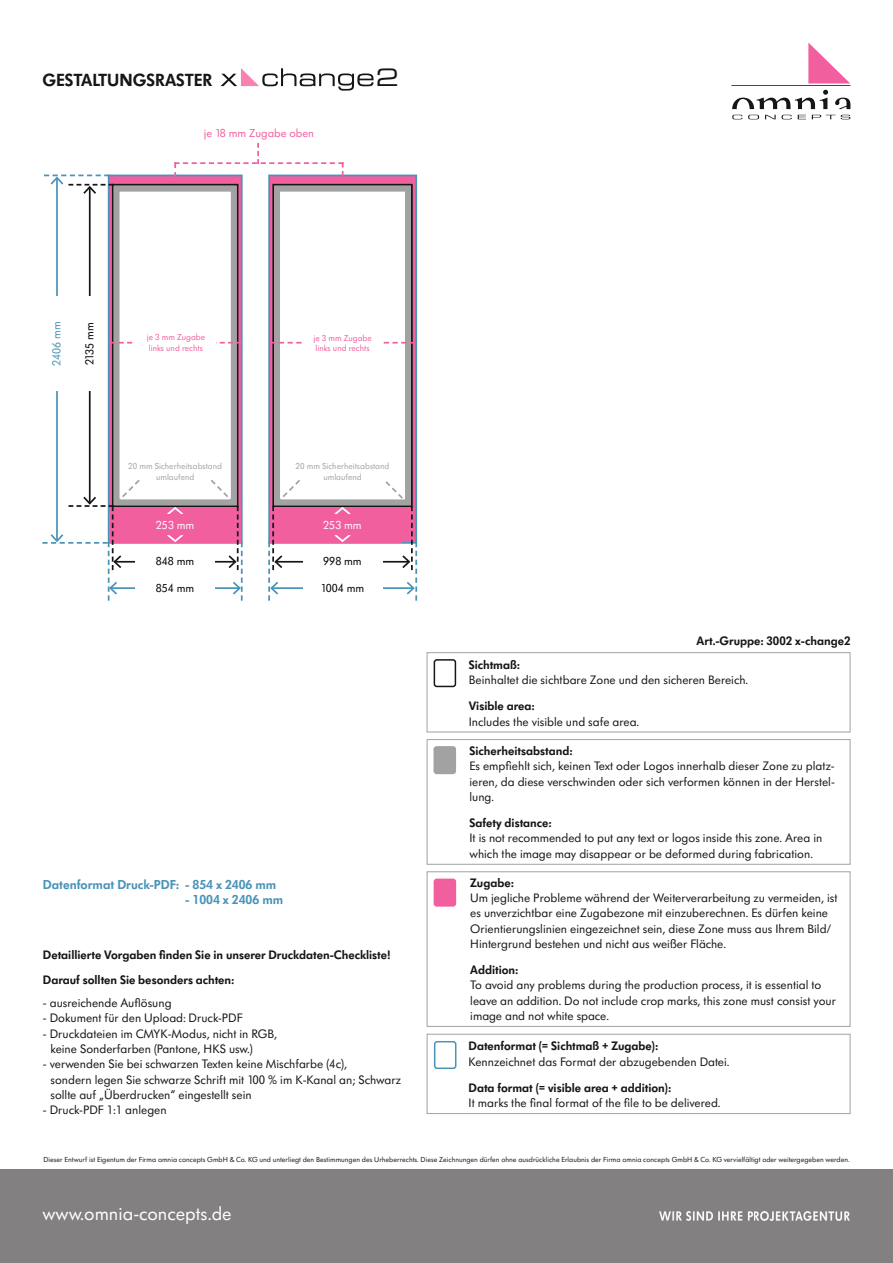
<style>
.page{position:relative;width:893px;height:1263px;background:#fff}
.page>*{position:absolute;margin:0;border:0;box-sizing:border-box;transform-origin:0 0}
.t1{font:24px "Eurostile LT Pro Ex 2";color:#151616}
.t2{font:19.5px "Futura SB";color:#fff}
.t3{font:600 18.3px "Futura SB";color:#151616}
.t4{font:600 13.5px "Futura SB";color:#4893b7}
.t5{font:12.75px/15.3px "Futura SB";color:#151616}
.t6{font:600 12.75px "Futura SB";color:#151616}
.t7{font:12px "Futura SB";color:#010206}
.t8{font:12px "Futura SB";color:#f15f9f}
.t9{font:12px "Futura SB";color:#fff}
.t10{font:12px "Futura SB";color:#4893b7}
.t11{font:9px/10.8px "Futura SB";color:#a2a2a2;text-align:center}
.t12{font:9px/10.8px "Futura SB";color:#f15f9f}
.t13{font:7.65px "Futura SB";color:#151616}
</style>
<div class="page">
<svg style="left:108px;top:175px;width:135px;height:369px;background:#b570a2"></svg>
<div style="left:427px;top:652px;width:423px;height:80px;border:1px solid #a2a2a2"></div>
<div style="left:434px;top:659px;width:22px;height:28px;border:2px solid #151616;border-radius:2px"></div>
<div style="left:427px;top:739px;width:423px;height:126px;border:1px solid #a2a2a2"></div>
<div style="left:433px;top:746px;width:23px;height:28px;background:#a2a2a2;border-radius:3px"></div>
<div style="left:427px;top:1034px;width:423px;height:80px;border:1px solid #a2a2a2"></div>
<div style="left:434px;top:1041px;width:22px;height:28px;border:2px solid #4893b7;border-radius:2px"></div>
<div style="left:0;top:1169px;width:893px;height:94px;background:#828080"></div>
<div style="left:427px;top:871px;width:423px;height:156px;border:1px solid #a2a2a2"></div>
<div style="left:434px;top:878px;width:22px;height:29px;background:#f15f9f;border-radius:3px"></div>
<div style="left:112px;top:184px;width:126px;height:323px;border:2px solid #151616"></div>
<div style="left:114px;top:186px;width:123px;height:319px;background:#fff;border:6px solid #a2a2a2"></div>
<div style="left:109px;top:507px;width:132px;height:35px;background:#f15f9f"></div>
<hr style="left:89px;top:187px;width:2px;height:316px;background:#151616">
<hr style="left:56px;top:178px;width:2px;height:363px;background:#4893b7">
<svg style="left:167px;top:535px;width:17px;height:7px"></svg>
<svg style="left:167px;top:507px;width:17px;height:7px"></svg>
<div style="left:84px;top:296px;width:11px;height:95px;background:#fff"></div>
<div style="left:52px;top:296px;width:10px;height:95px;background:#fff"></div>
<svg style="left:44px;top:175px;width:70px;height:21px"></svg>
<svg style="left:42px;top:478px;width:100px;height:123px"></svg>
<svg style="left:209px;top:478px;width:34px;height:123px"></svg>
<div style="left:135px;top:583px;width:80px;height:10px;background:#fff"></div>
<div style="left:268px;top:175px;width:149px;height:369px;background:#f15f9f;border:2px solid #4893b7"></div>
<div style="left:272px;top:184px;width:141px;height:323px;border:2px solid #151616"></div>
<div style="left:274px;top:186px;width:137px;height:319px;background:#fff;border:6px solid #a2a2a2"></div>
<div style="left:270px;top:507px;width:131px;height:35px;background:#f15f9f"></div>
<hr style="left:276px;top:561px;width:133px;height:2px;background:#151616">
<div style="left:303px;top:556px;width:79px;height:11px;background:#fff"></div>
<svg style="left:334px;top:535px;width:17px;height:7px"></svg>
<svg style="left:334px;top:507px;width:17px;height:7px"></svg>
<hr style="left:271px;top:587px;width:142px;height:2px;background:#4893b7">
<svg style="left:268px;top:478px;width:34px;height:123px"></svg>
<svg style="left:384px;top:479px;width:33px;height:122px"></svg>
<div style="left:303px;top:583px;width:80px;height:10px;background:#fff"></div>
<svg style="left:110px;top:342px;width:132px;height:2px"></svg>
<svg style="left:270px;top:342px;width:145px;height:2px"></svg>
<div style="left:303px;top:334px;width:80px;height:17px;background:#fff"></div>
<div style="left:136px;top:333px;width:80px;height:18px;background:#fff"></div>
<svg style="left:174px;top:143px;width:170px;height:35px"></svg>
<svg style="left:220px;top:68px;width:154px;height:23px"></svg>
<hr style="left:731px;top:85px;width:119px;height:1px;background:#151616">
<svg style="left:732px;top:90px;width:118px;height:19px"></svg>
<svg style="left:808px;top:43px;width:42px;height:40px"></svg>
<svg style="left:732px;top:115px;width:10px;height:4px"></svg>
<svg style="left:748px;top:115px;width:11px;height:4px"></svg>
<svg style="left:765px;top:115px;width:11px;height:4px"></svg>
<svg style="left:782px;top:115px;width:10px;height:4px"></svg>
<svg style="left:798px;top:115px;width:8px;height:4px"></svg>
<svg style="left:812px;top:115px;width:38px;height:4px"></svg>
<img style="left:660px;top:1212px;width:190px;height:8px">
<h3 class="t3" style="left:43px;top:69px;width:171px">GESTALTUNGSRASTER</h3>
<p class="t8" style="left:204px;top:127px;width:112px">je 18 mm Zugabe oben</p>
<h1 class="t1" style="left:376px;top:61px;width:25px">2</h1>
<p class="t10" style="left:50px;top:366px;width:46px;rotate:-90deg">2406 mm</p>
<p class="t7" style="left:83px;top:365px;width:44px;rotate:-90deg">2135 mm</p>
<p class="t12" style="left:147px;top:331px;width:60px">je 3 mm Zugabe links und rechts</p>
<p class="t11" style="left:128px;top:460px;width:95px">20 mm Sicherheitsabstand umlaufend</p>
<p class="t9" style="left:156px;top:518px;width:40px">253 mm</p>
<p class="t7" style="left:156px;top:555px;width:40px">848 mm</p>
<p class="t7" style="left:156px;top:581px;width:40px">854 mm</p>
<p class="t12" style="left:313px;top:332px;width:60px">je 3 mm Zugabe links und rechts</p>
<p class="t11" style="left:296px;top:460px;width:95px">20 mm Sicherheitsabstand umlaufend</p>
<p class="t9" style="left:323px;top:518px;width:40px">253 mm</p>
<p class="t7" style="left:323px;top:555px;width:40px">998 mm</p>
<p class="t7" style="left:321px;top:581px;width:45px">1004 mm</p>
<p class="t4" style="left:43px;top:877px;width:235px">Datenformat Druck-PDF: - 854 x 2406 mm</p>
<p class="t4" style="left:185px;top:892px;width:100px">- 1004 x 2406 mm</p>
<p class="t6" style="left:43px;top:947px;width:349px">Detaillierte Vorgaben finden Sie in unserer Druckdaten-Checkliste!</p>
<p class="t6" style="left:43px;top:973px;width:193px">Darauf sollten Sie besonders achten:</p>
<p class="t5" style="left:43px;top:995px;width:130px">- ausreichende Auflösung</p>
<p class="t5" style="left:43px;top:1011px;width:201px">- Dokument für den Upload: Druck-PDF</p>
<p class="t5" style="left:50px;top:1026px;width:228px;text-indent:-7px">- Druckdateien im CMYK-Modus, nicht in RGB, keine Sonderfarben (Pantone, HKS usw.)</p>
<p class="t5" style="left:50px;top:1056px;width:352px;text-indent:-7px">- verwenden Sie bei schwarzen Texten keine Mischfarbe (4c),<br>sondern legen Sie schwarze Schrift mit 100 % im K-Kanal an; Schwarz sollte auf „Überdrucken“ eingestellt sein</p>
<p class="t5" style="left:43px;top:1102px;width:125px">- Druck-PDF 1:1 anlegen</p>
<p class="t6" style="left:697px;top:633px;width:155px">Art.-Gruppe: 3002 x-change2</p>
<p class="t6" style="left:469px;top:657px;width:53px">Sichtmaß:</p>
<p class="t5" style="left:469px;top:672px;width:281px">Beinhaltet die sichtbare Zone und den sicheren Bereich.</p>
<p class="t6" style="left:469px;top:699px;width:67px">Visible area:</p>
<p class="t5" style="left:469px;top:714px;width:172px">Includes the visible und safe area.</p>
<p class="t6" style="left:469px;top:743px;width:104px">Sicherheitsabstand:</p>
<p class="t5" style="left:469px;top:758px;width:367px;text-align:justify">Es empfiehlt sich, keinen Text oder Logos innerhalb dieser Zone zu platz&shy;ieren, da diese verschwinden oder sich verformen können in der Herstel&shy;lung.</p>
<p class="t6" style="left:469px;top:815px;width:84px">Safety distance:</p>
<p class="t5" style="left:469px;top:830px;width:354px">It is not recommended to put any text or logos inside this zone. Area in which the image may disappear or be deformed during fabrication.</p>
<p class="t6" style="left:470px;top:875px;width:45px">Zugabe:</p>
<p class="t5" style="left:470px;top:890px;width:369px">Um jegliche Probleme während der Weiterverarbeitung zu vermeiden, ist es unverzichtbar eine Zugabezone mit einzuberechnen. Es dürfen keine Orientierungslinien eingezeichnet sein, diese Zone muss aus Ihrem Bild/ Hintergrund bestehen und nicht aus weißer Fläche.</p>
<p class="t6" style="left:470px;top:962px;width:49px">Addition:</p>
<p class="t5" style="left:470px;top:978px;width:367px">To avoid any problems during the production process, it is essential to leave an addition. Do not include crop marks, this zone must consist your image and not white space.</p>
<p class="t6" style="left:469px;top:1039px;width:191px">Datenformat (= Sichtmaß + Zugabe):</p>
<p class="t5" style="left:469px;top:1054px;width:262px">Kennzeichnet das Format der abzugebenden Datei.</p>
<p class="t6" style="left:469px;top:1080px;width:204px">Data format (= visible area + addition):</p>
<p class="t5" style="left:469px;top:1095px;width:253px">It marks the final format of the file to be delivered.</p>
<p class="t13" style="left:43px;top:1156px;width:808px">Dieser Entwurf ist Eigentum der Firma omnia concepts GmbH &amp; Co. KG und unterliegt den Bestimmungen des Urheberrechts. Diese Zeichnungen dürfen ohne ausdrückliche Erlaubnis der Firma omnia concepts GmbH &amp; Co. KG vervielfältigt oder weitergegeben werden.</p>
<h2 class="t2" style="left:43px;top:1203px;width:191px">www.omnia-concepts.de</h2>
</div>
